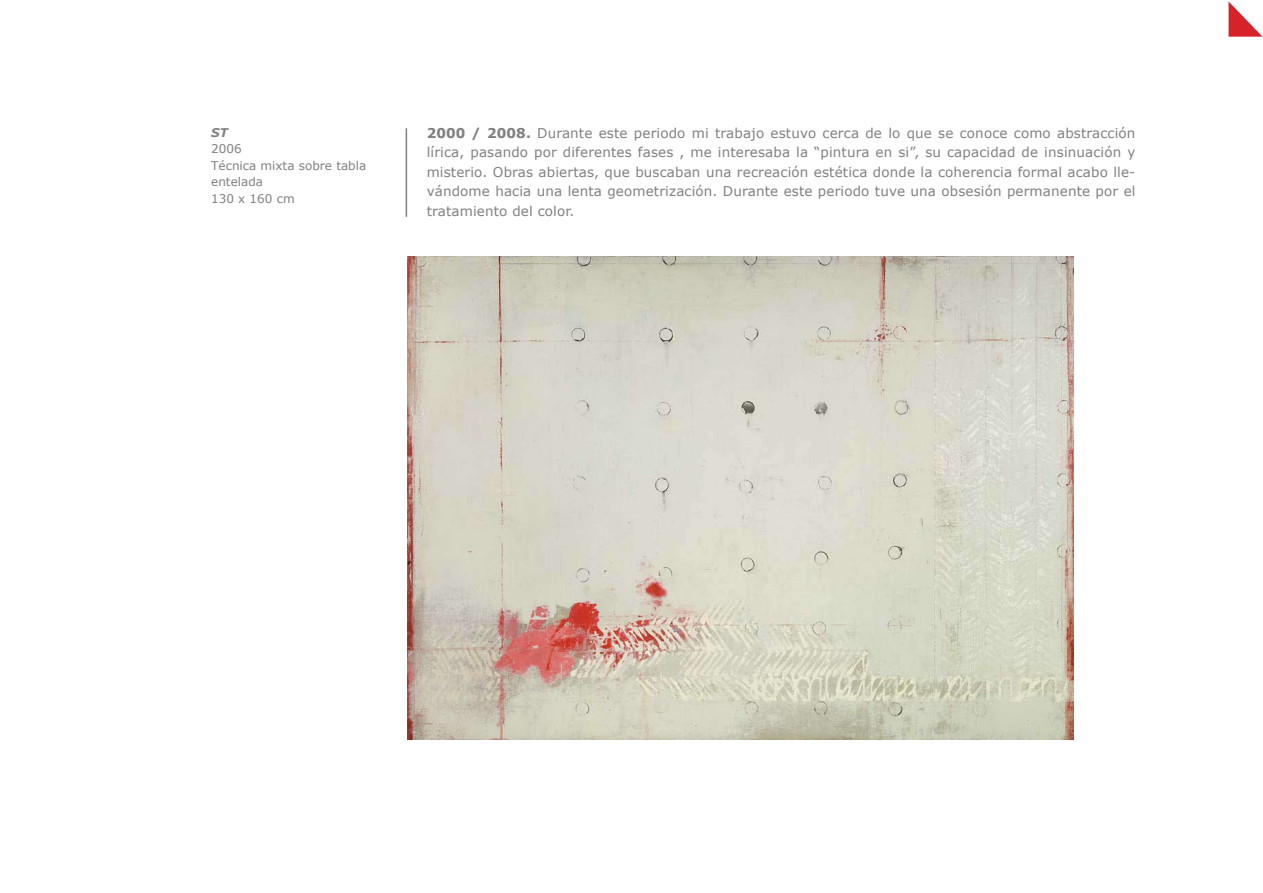
<style>
.page{position:relative;width:1263px;height:893px;background:#fff}
.page>*{position:absolute;margin:0;border:0;box-sizing:border-box;transform-origin:0 0}
.t1{font:13.5px/19.5px "Verdana";letter-spacing:.01em;color:#808080;text-align:justify}
.t2{font:12px/16.5px "Verdana";color:#808080}
.t3{font:italic 700 12px "Verdana";color:#808080}
.s1{font-weight:700}
</style>
<div class="page">
<hr style="left:406px;top:128px;width:1px;height:89px;background:#808080">
<svg style="left:1228px;top:1px;width:35px;height:36px"></svg>
<img style="left:407px;top:256px;width:666px;height:483px">
<p class="t3" style="left:211px;top:125px;width:18px">ST</p>
<p class="t2" style="left:211px;top:140px;width:157px">2006<br>Técnica mixta sobre tabla entelada<br>130 x 160 cm</p>
<p class="t1" style="left:427px;top:123px;width:710px"><span class="s1">2000 / 2008.</span> Durante este periodo mi trabajo estuvo cerca de lo que se conoce como abstracción lírica, pasando por diferentes fases , me interesaba la “pintura en si”, su capacidad de insinuación y misterio. Obras abiertas, que buscaban una recreación estética donde la coherencia formal acabo lle&shy;vándome hacia una lenta geometrización. Durante este periodo tuve una obsesión permanente por el tratamiento del color.</p>
</div>
